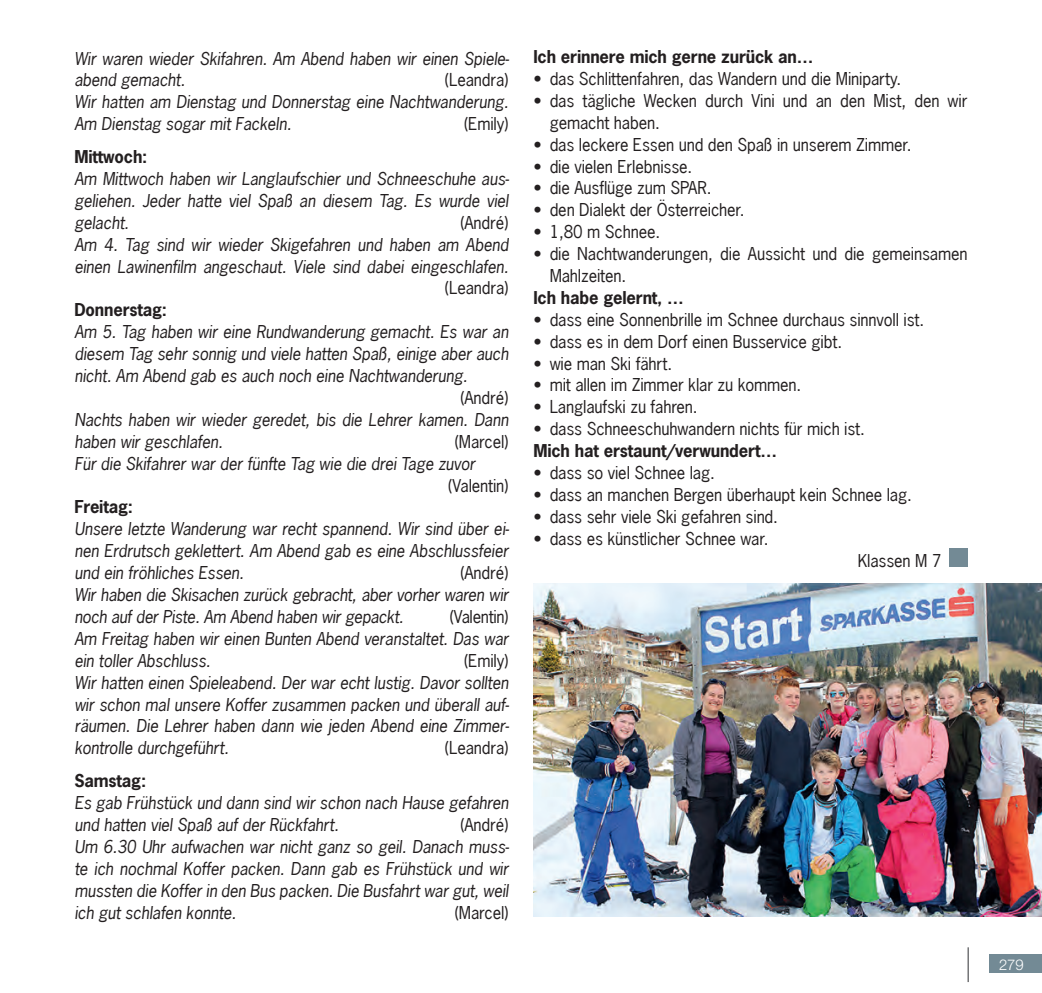
<style>
.page{position:relative;width:1042px;height:993px;background:#fff}
.page>*{position:absolute;margin:0;border:0;box-sizing:border-box;transform-origin:0 0}
.Grundtext_bei_Artike{font:italic 16.62px/21.9px "News Gothic LT";letter-spacing:-.01em;color:#231f20}
.Grundtext_bei_Artike-2{font:16.62px/21.9px "News Gothic LT";letter-spacing:-.01em;color:#231f20}
.Fette_Überschrift{font:700 16.62px "News Gothic LT";letter-spacing:-.01em;color:#231f20}
.t1{font:300 14.88px "Helvetica Neue LT Std";color:#fff}
.s1{font-style:normal}
</style>
<div class="page">
<div style="left:989px;top:954px;width:53px;height:18px;background:#738a95"></div>
<hr style="left:967px;top:946px;width:2px;height:35px;background:#57585a">
<div style="left:949px;top:548px;width:18px;height:18px;background:#738a95"></div>
<img style="left:533px;top:583px;width:509px;height:333px">
<p class="Grundtext_bei_Artike" style="left:74px;top:47px;width:436px">Wir waren wieder Skifahren. Am Abend haben wir einen Spiele&shy;abend gemacht.</p>
<p class="Grundtext_bei_Artike-2" style="left:445px;top:69px;width:65px">(Leandra)</p>
<p class="Grundtext_bei_Artike" style="left:74px;top:91px;width:436px">Wir hatten am Dienstag und Donnerstag eine Nachtwanderung.<br>Am Dienstag sogar mit Fackeln.</p>
<p class="Grundtext_bei_Artike-2" style="left:464px;top:113px;width:46px">(Emily)</p>
<p class="Fette_Überschrift" style="left:74px;top:146px;width:74px">Mittwoch:</p>
<p class="Grundtext_bei_Artike" style="left:74px;top:168px;width:436px;text-align:justify">Am Mittwoch haben wir Langlaufschier und Schneeschuhe aus&shy;geliehen. Jeder hatte viel Spaß an diesem Tag. Es wurde viel gelacht.</p>
<p class="Grundtext_bei_Artike-2" style="left:460px;top:211px;width:50px">(André)</p>
<p class="Grundtext_bei_Artike" style="left:74px;top:233px;width:436px;text-align:right">Am 4. Tag sind wir wieder Skigefahren und haben am Abend einen Lawinenfilm angeschaut. Viele sind dabei eingeschlafen. <span class="s1">(Leandra)</span></p>
<p class="Fette_Überschrift" style="left:74px;top:299px;width:94px">Donnerstag:</p>
<p class="Grundtext_bei_Artike" style="left:74px;top:321px;width:436px">Am 5. Tag haben wir eine Rundwanderung gemacht. Es war an</p>
<p class="Grundtext_bei_Artike" style="left:74px;top:343px;width:436px">diesem Tag sehr sonnig und viele hatten Spaß, einige aber auch</p>
<p class="Grundtext_bei_Artike" style="left:74px;top:364px;width:395px">nicht. Am Abend gab es auch noch eine Nachtwanderung.</p>
<p class="Grundtext_bei_Artike-2" style="left:460px;top:386px;width:50px">(André)</p>
<p class="Grundtext_bei_Artike" style="left:74px;top:408px;width:436px">Nachts haben wir wieder geredet, bis die Lehrer kamen. Dann haben wir geschlafen.</p>
<p class="Grundtext_bei_Artike-2" style="left:455px;top:430px;width:55px">(Marcel)</p>
<p class="Grundtext_bei_Artike" style="left:448px;top:452px;width:62px;text-indent:-374px">Für die Skifahrer war der fünfte Tag wie die drei Tage zuvor <span class="s1">(Valentin)</span></p>
<p class="Fette_Überschrift" style="left:74px;top:496px;width:60px">Freitag:</p>
<p class="Grundtext_bei_Artike" style="left:74px;top:518px;width:436px;text-align:justify">Unsere letzte Wanderung war recht spannend. Wir sind über ei&shy;nen Erdrutsch geklettert. Am Abend gab es eine Abschlussfeier und ein fröhliches Essen.</p>
<p class="Grundtext_bei_Artike-2" style="left:460px;top:561px;width:50px">(André)</p>
<p class="Grundtext_bei_Artike" style="left:74px;top:583px;width:435px">Wir haben die Skisachen zurück gebracht, aber vorher waren wir noch auf der Piste. Am Abend haben wir gepackt.</p>
<p class="Grundtext_bei_Artike-2" style="left:450px;top:605px;width:60px">(Valentin)</p>
<p class="Grundtext_bei_Artike" style="left:74px;top:627px;width:436px">Am Freitag haben wir einen Bunten Abend veranstaltet. Das war ein toller Abschluss.</p>
<p class="Grundtext_bei_Artike-2" style="left:464px;top:649px;width:46px">(Emily)</p>
<p class="Grundtext_bei_Artike" style="left:74px;top:671px;width:436px;text-align:justify">Wir hatten einen Spieleabend. Der war echt lustig. Davor sollten wir schon mal unsere Koffer zusammen packen und überall auf&shy;räumen. Die Lehrer haben dann wie jeden Abend eine Zimmer&shy;kontrolle durchgeführt.</p>
<p class="Grundtext_bei_Artike-2" style="left:445px;top:736px;width:65px">(Leandra)</p>
<p class="Fette_Überschrift" style="left:74px;top:769px;width:73px">Samstag:</p>
<p class="Grundtext_bei_Artike" style="left:74px;top:791px;width:436px">Es gab Frühstück und dann sind wir schon nach Hause gefahren und hatten viel Spaß auf der Rückfahrt.</p>
<p class="Grundtext_bei_Artike-2" style="left:460px;top:813px;width:50px">(André)</p>
<p class="Grundtext_bei_Artike" style="left:74px;top:835px;width:436px;text-align:justify">Um 6.30 Uhr aufwachen war nicht ganz so geil. Danach muss&shy;te ich nochmal Koffer packen. Dann gab es Frühstück und wir mussten die Koffer in den Bus packen. Die Busfahrt war gut, weil ich gut schlafen konnte.</p>
<p class="Grundtext_bei_Artike-2" style="left:455px;top:900px;width:55px">(Marcel)</p>
<p class="Fette_Überschrift" style="left:533px;top:46px;width:282px">Ich erinnere mich gerne zurück an…</p>
<p class="Grundtext_bei_Artike-2" style="left:533px;top:68px;width:366px">• das Schlittenfahren, das Wandern und die Miniparty.</p>
<p class="Grundtext_bei_Artike-2" style="left:550px;top:89px;width:419px;text-indent:-16px">• das tägliche Wecken durch Vini und an den Mist, den wir gemacht haben.</p>
<p class="Grundtext_bei_Artike-2" style="left:533px;top:133px;width:377px">• das leckere Essen und den Spaß in unserem Zimmer.</p>
<p class="Grundtext_bei_Artike-2" style="left:533px;top:155px;width:157px">• die vielen Erlebnisse.</p>
<p class="Grundtext_bei_Artike-2" style="left:533px;top:177px;width:176px">• die Ausflüge zum SPAR.</p>
<p class="Grundtext_bei_Artike-2" style="left:533px;top:199px;width:210px">• den Dialekt der Österreicher.</p>
<p class="Grundtext_bei_Artike-2" style="left:533px;top:221px;width:125px">• 1,80 m Schnee.</p>
<p class="Grundtext_bei_Artike-2" style="left:550px;top:243px;width:419px;text-indent:-16px">• die Nachtwanderungen, die Aussicht und die gemeinsamen<br>Mahlzeiten.</p>
<p class="Fette_Überschrift" style="left:533px;top:286px;width:152px">Ich habe gelernt, …</p>
<p class="Grundtext_bei_Artike-2" style="left:533px;top:308px;width:389px">• dass eine Sonnenbrille im Schnee durchaus sinnvoll ist.</p>
<p class="Grundtext_bei_Artike-2" style="left:533px;top:330px;width:307px">• dass es in dem Dorf einen Busservice gibt.</p>
<p class="Grundtext_bei_Artike-2" style="left:533px;top:352px;width:137px">• wie man Ski fährt.</p>
<p class="Grundtext_bei_Artike-2" style="left:533px;top:374px;width:266px">• mit allen im Zimmer klar zu kommen.</p>
<p class="Grundtext_bei_Artike-2" style="left:533px;top:396px;width:163px">• Langlaufski zu fahren.</p>
<p class="Grundtext_bei_Artike-2" style="left:533px;top:418px;width:330px">• dass Schneeschuhwandern nichts für mich ist.</p>
<p class="Fette_Überschrift" style="left:533px;top:439px;width:245px">Mich hat erstaunt/verwundert…</p>
<p class="Grundtext_bei_Artike-2" style="left:533px;top:461px;width:180px">• dass so viel Schnee lag.</p>
<p class="Grundtext_bei_Artike-2" style="left:533px;top:483px;width:377px">• dass an manchen Bergen überhaupt kein Schnee lag.</p>
<p class="Grundtext_bei_Artike-2" style="left:533px;top:505px;width:243px">• dass sehr viele Ski gefahren sind.</p>
<p class="Grundtext_bei_Artike-2" style="left:533px;top:527px;width:233px">• dass es künstlicher Schnee war.</p>
<p class="Grundtext_bei_Artike-2" style="left:857px;top:549px;width:85px">Klassen M 7</p>
<p class="t1" style="left:999px;top:954px;width:26px">279</p>
</div>
